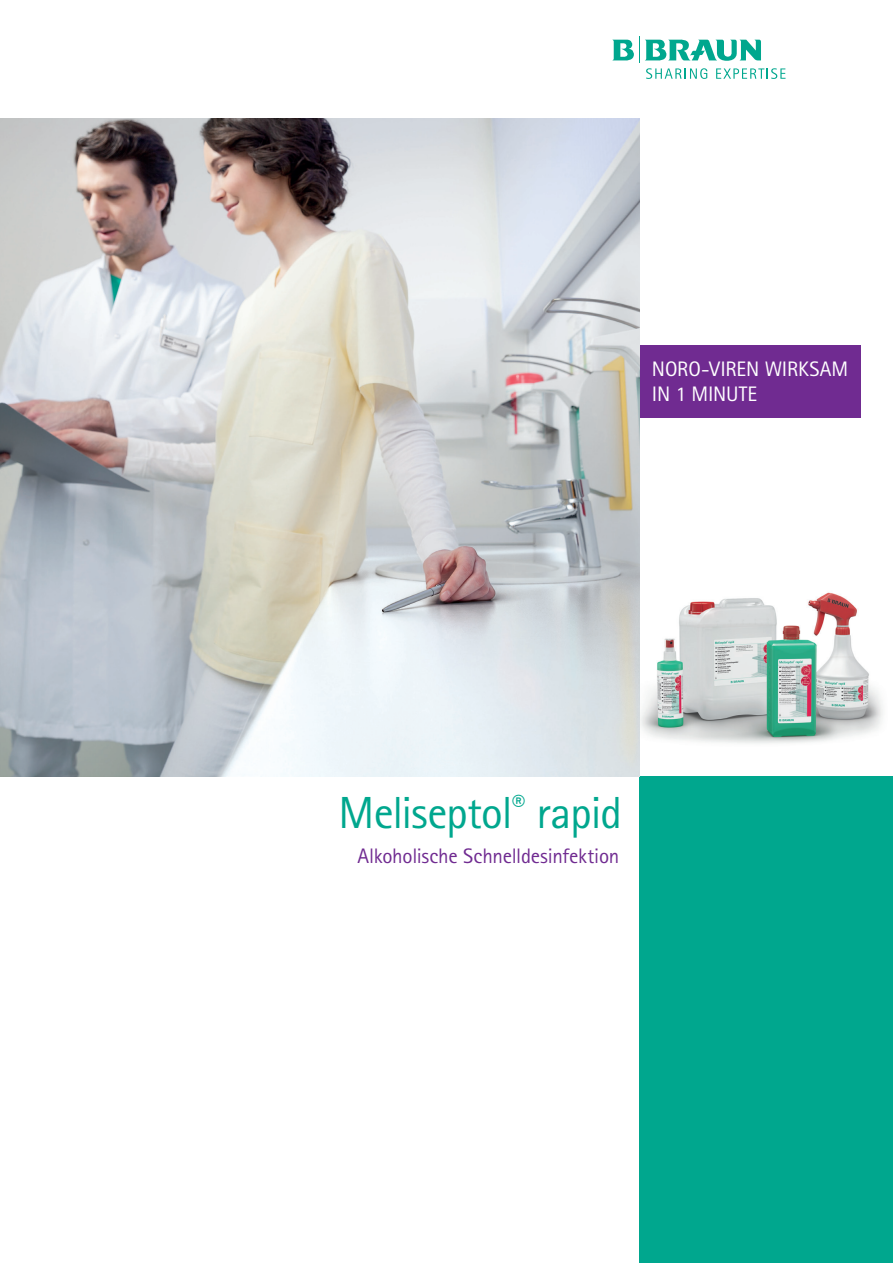
<style>
.page{position:relative;width:893px;height:1263px;background:#fff}
.page>*{position:absolute;margin:0;border:0;box-sizing:border-box;transform-origin:0 0}
.t1{font:45px "Rotis Sans Serif Pro";letter-spacing:-.02em;color:#00a78e}
.t2{font:21px "Rotis Sans Serif Pro";letter-spacing:-.01em;color:#702b91}
.t3{font:21px/25.5px "Rotis Sans Serif Pro";letter-spacing:-.01em;color:#fff}
</style>
<div class="page">
<svg style="left:612px;top:37px;width:173px;height:42px"></svg>
<div style="left:639px;top:776px;width:254px;height:487px;background:#00a78e"></div>
<img style="left:639px;top:579px;width:244px;height:169px">
<div style="left:639px;top:345px;width:221px;height:72px;background:#702b91"></div>
<img style="left:0;top:119px;width:639px;height:657px">
<p class="t3" style="left:652px;top:356px;width:198px">NORO-VIREN WIRKSAM<br>IN 1 MINUTE</p>
<h1 class="t1" style="left:339px;top:786px;width:285px">Meliseptol<sup>®</sup> rapid</h1>
<p class="t2" style="left:357px;top:844px;width:263px">Alkoholische Schnelldesinfektion</p>
</div>
